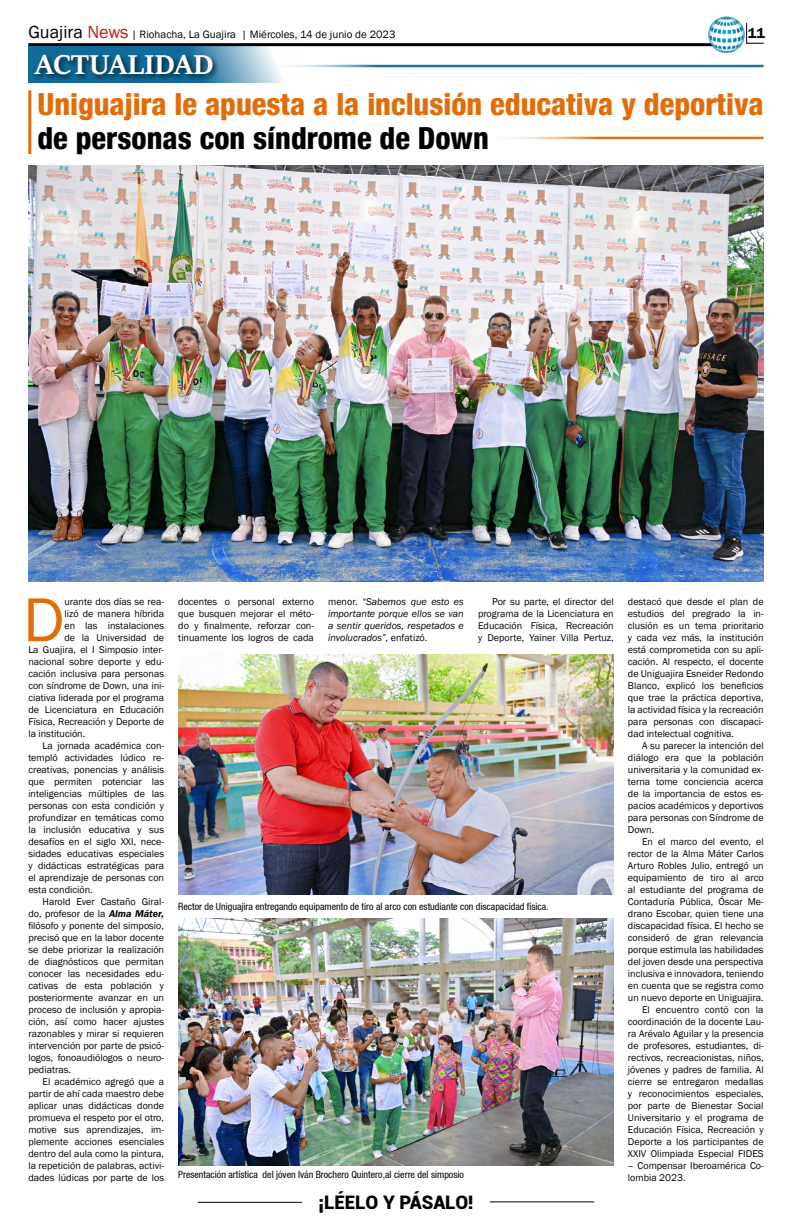
<style>
.page{position:relative;width:792px;height:1224px;background:#fff}
.page>*{position:absolute;margin:0;border:0;box-sizing:border-box;transform-origin:0 0}
.t1{font:64.1px "Franklin Gothic";color:#e26c08}
.t2{font:800 condensed 30.4px "Helvetica 87";color:#e26c08}
.t3{font:800 condensed 30.4px "Helvetica 87";color:#000}
.t4{font:700 30px "Sitka Heading";color:#fff}
.t5{font:900 18.7px "Roboto";color:#000}
.t6{font:600 14.7px "Franklin Gothic";color:#000}
.t7{font:11px "Franklin Gothic";color:#000}
.t8{font:10.1px/12px "Franklin Gothic";color:#000;text-align:justify}
.t9{font:italic 10.1px/12px "Franklin Gothic";color:#000;text-align:justify}
.t10{font:condensed 10px "Helvetica 57";color:#000}
.s1{font-size:18px}
.s2{font-size:18px;color:#c91311}
.s3{font-weight:600;font-style:italic}
.s4{font-style:normal}
</style>
<div class="page">
<hr style="left:198px;top:1202px;width:104px;height:1px;background:#000">
<hr style="left:490px;top:1201px;width:104px;height:1px;background:#000">
<hr style="left:28px;top:43px;width:688px;height:3px;background:#000">
<img style="left:708px;top:16px;width:37px;height:37px">
<svg style="left:746px;top:23px;width:18px;height:21px"></svg>
<svg style="left:28px;top:46px;width:275px;height:37px"></svg>
<div style="left:31px;top:52px;width:189px;height:30px;background:#000;opacity:.75"></div>
<hr style="left:264px;top:65px;width:500px;height:3px;background:#116b9a">
<hr style="left:485px;top:137px;width:279px;height:3px;background:#e26c08">
<hr style="left:28px;top:90px;width:3px;height:64px;background:#e26c08">
<img style="left:28px;top:166px;width:736px;height:416px">
<img style="left:178px;top:655px;width:436px;height:239px">
<img style="left:178px;top:919px;width:436px;height:246px">
<p class="t7" style="left:28px;top:28px;width:369px"><span class="s1">Guajira</span> <span class="s2">News</span> | Riohacha, La Guajira | Miércoles, 14 de junio de 2023</p>
<h3 class="t6" style="left:748px;top:24px;width:19px">11</h3>
<h3 class="t4" style="left:35px;top:42px;width:179px">ACTUALIDAD</h3>
<h2 class="t2" style="left:37px;top:85px;width:728px">Uniguajira le apuesta a la inclusión educativa y deportiva</h2>
<h2 class="t3" style="left:37px;top:119px;width:453px">de personas con síndrome de Down</h2>
<h1 class="t1" style="left:23px;top:580px;width:43px">D</h1>
<p class="t8" style="left:64px;top:596px;width:101px">urante dos días se rea-</p>
<p class="t8" style="left:64px;top:608px;width:101px">lizó de manera híbrida</p>
<p class="t8" style="left:64px;top:620px;width:101px">en las instalaciones</p>
<p class="t8" style="left:64px;top:632px;width:101px">de la Universidad de</p>
<p class="t8" style="left:28px;top:644px;width:137px">La Guajira, el I Simposio inter-</p>
<p class="t8" style="left:28px;top:656px;width:137px">nacional sobre deporte y edu-</p>
<p class="t8" style="left:28px;top:668px;width:137px">cación inclusiva para personas</p>
<p class="t8" style="left:28px;top:680px;width:137px">con síndrome de Down, una ini-</p>
<p class="t8" style="left:28px;top:692px;width:137px">ciativa liderada por el programa</p>
<p class="t8" style="left:28px;top:704px;width:137px">de Licenciatura en Educación</p>
<p class="t8" style="left:28px;top:716px;width:137px">Física, Recreación y Deporte de</p>
<p class="t8" style="left:28px;top:728px;width:58px">la institución.</p>
<p class="t8" style="left:43px;top:740px;width:123px">La jornada académica con-</p>
<p class="t8" style="left:28px;top:752px;width:137px">templó actividades lúdico re-</p>
<p class="t8" style="left:28px;top:764px;width:137px">creativas, ponencias y análisis</p>
<p class="t8" style="left:28px;top:776px;width:137px">que permiten potenciar las</p>
<p class="t8" style="left:28px;top:788px;width:137px">inteligencias múltiples de las</p>
<p class="t8" style="left:28px;top:800px;width:137px">personas con esta condición y</p>
<p class="t8" style="left:28px;top:812px;width:137px">profundizar en temáticas como</p>
<p class="t8" style="left:28px;top:824px;width:137px">la inclusión educativa y sus</p>
<p class="t8" style="left:28px;top:836px;width:137px">desafíos en el siglo XXI, nece-</p>
<p class="t8" style="left:28px;top:848px;width:137px">sidades educativas especiales</p>
<p class="t8" style="left:28px;top:860px;width:137px">y didácticas estratégicas para</p>
<p class="t8" style="left:28px;top:872px;width:137px">el aprendizaje de personas con</p>
<p class="t8" style="left:28px;top:884px;width:66px">esta condición.</p>
<p class="t8" style="left:43px;top:896px;width:123px">Harold Ever Castaño Giral-</p>
<p class="t8" style="left:28px;top:908px;width:137px">do, profesor de la <span class="s3">Alma Máter,</span></p>
<p class="t8" style="left:28px;top:920px;width:137px">filósofo y ponente del simposio,</p>
<p class="t8" style="left:28px;top:932px;width:137px">precisó que en la labor docente</p>
<p class="t8" style="left:28px;top:944px;width:137px">se debe priorizar la realización</p>
<p class="t8" style="left:28px;top:956px;width:137px">de diagnósticos que permitan</p>
<p class="t8" style="left:28px;top:968px;width:137px">conocer las necesidades edu-</p>
<p class="t8" style="left:28px;top:980px;width:137px">cativas de esta población y</p>
<p class="t8" style="left:28px;top:992px;width:137px">posteriormente avanzar en un</p>
<p class="t8" style="left:28px;top:1004px;width:137px">proceso de inclusión y apropia-</p>
<p class="t8" style="left:28px;top:1016px;width:137px">ción, así como hacer ajustes</p>
<p class="t8" style="left:28px;top:1028px;width:137px">razonables y mirar si requieren</p>
<p class="t8" style="left:28px;top:1040px;width:137px">intervención por parte de psicó-</p>
<p class="t8" style="left:28px;top:1052px;width:137px">logos, fonoaudiólogos o neuro-</p>
<p class="t8" style="left:28px;top:1064px;width:44px">pediatras.</p>
<p class="t8" style="left:43px;top:1076px;width:123px">El académico agregó que a</p>
<p class="t8" style="left:28px;top:1088px;width:137px">partir de ahí cada maestro debe</p>
<p class="t8" style="left:28px;top:1100px;width:137px">aplicar unas didácticas donde</p>
<p class="t8" style="left:28px;top:1112px;width:137px">promueva el respeto por el otro,</p>
<p class="t8" style="left:28px;top:1124px;width:137px">motive sus aprendizajes, im-</p>
<p class="t8" style="left:28px;top:1136px;width:137px">plemente acciones esenciales</p>
<p class="t8" style="left:28px;top:1148px;width:137px">dentro del aula como la pintura,</p>
<p class="t8" style="left:28px;top:1160px;width:137px">la repetición de palabras, activi-</p>
<p class="t8" style="left:28px;top:1172px;width:137px">dades lúdicas por parte de los</p>
<p class="t8" style="left:178px;top:596px;width:137px">docentes o personal externo que busquen mejorar el méto&shy;do y finalmente, reforzar con&shy;tinuamente los logros de cada</p>
<p class="t9" style="left:328px;top:596px;width:137px"><span class="s4">menor.</span> “Sabemos que esto es importante porque ellos se van a sentir queridos, respetados e involucrados”, <span class="s4">enfatizó.</span></p>
<p class="t8" style="left:478px;top:596px;width:137px;text-indent:14px">Por su parte, el director del programa de la Licenciatura en Educación Física, Recreación y Deporte, Yainer Villa Pertuz,</p>
<p class="t8" style="left:628px;top:596px;width:137px">destacó que desde el plan de estudios del pregrado la in&shy;clusión es un tema prioritario y cada vez más, la institución está comprometida con su apli&shy;cación. Al respecto, el docente de Uniguajira Esneider Redondo Blanco, explicó los beneficios que trae la práctica deportiva, la actividad física y la recreación para personas con discapaci&shy;dad intelectual cognitiva.</p>
<p class="t8" style="left:628px;top:740px;width:137px;text-indent:14px">A su parecer la intención del diálogo era que la población universitaria y la comunidad ex&shy;terna tome conciencia acerca de la importancia de estos es&shy;pacios académicos y deportivos para personas con Síndrome de Down.</p>
<p class="t8" style="left:628px;top:836px;width:137px;text-align:right">En el marco del evento, el rector de la Alma Máter Carlos<br>Arturo Robles Julio, entregó un equipamiento de tiro al arco al estudiante del programa de<br>Contaduría Pública, Óscar Me&shy;drano Escobar, quien tiene una discapacidad física. El hecho se consideró de gran relevancia porque estimula las habilidades del joven desde una perspectiva inclusiva e innovadora, teniendo en cuenta que se registra como un nuevo deporte en Uniguajira.<br>El encuentro contó con la coordinación de la docente Lau&shy;ra Arévalo Aguilar y la presencia de profesores, estudiantes, di&shy;rectivos, recreacionistas, niños, jóvenes y padres de familia. Al cierre se entregaron medallas y reconocimientos especiales, por parte de Bienestar Social<br>Universitario y el programa de<br>Educación Física, Recreación y<br>Deporte a los participantes de<br>XXIV Olimpiada Especial FIDES</p>
<p class="t8" style="left:628px;top:1160px;width:137px">– Compensar Iberoamérica Co&shy;lombia 2023.</p>
<p class="t10" style="left:178px;top:901px;width:372px">Rector de Uniguajira entregando equipamento de tiro al arco con estudiante con discapacidad física.</p>
<p class="t10" style="left:178px;top:1169px;width:287px">Presentación artística del jóven Iván Brochero Quintero,al cierre del simposio</p>
<h3 class="t5" style="left:318px;top:1189px;width:157px">¡LÉELO Y PÁSALO!</h3>
</div>
